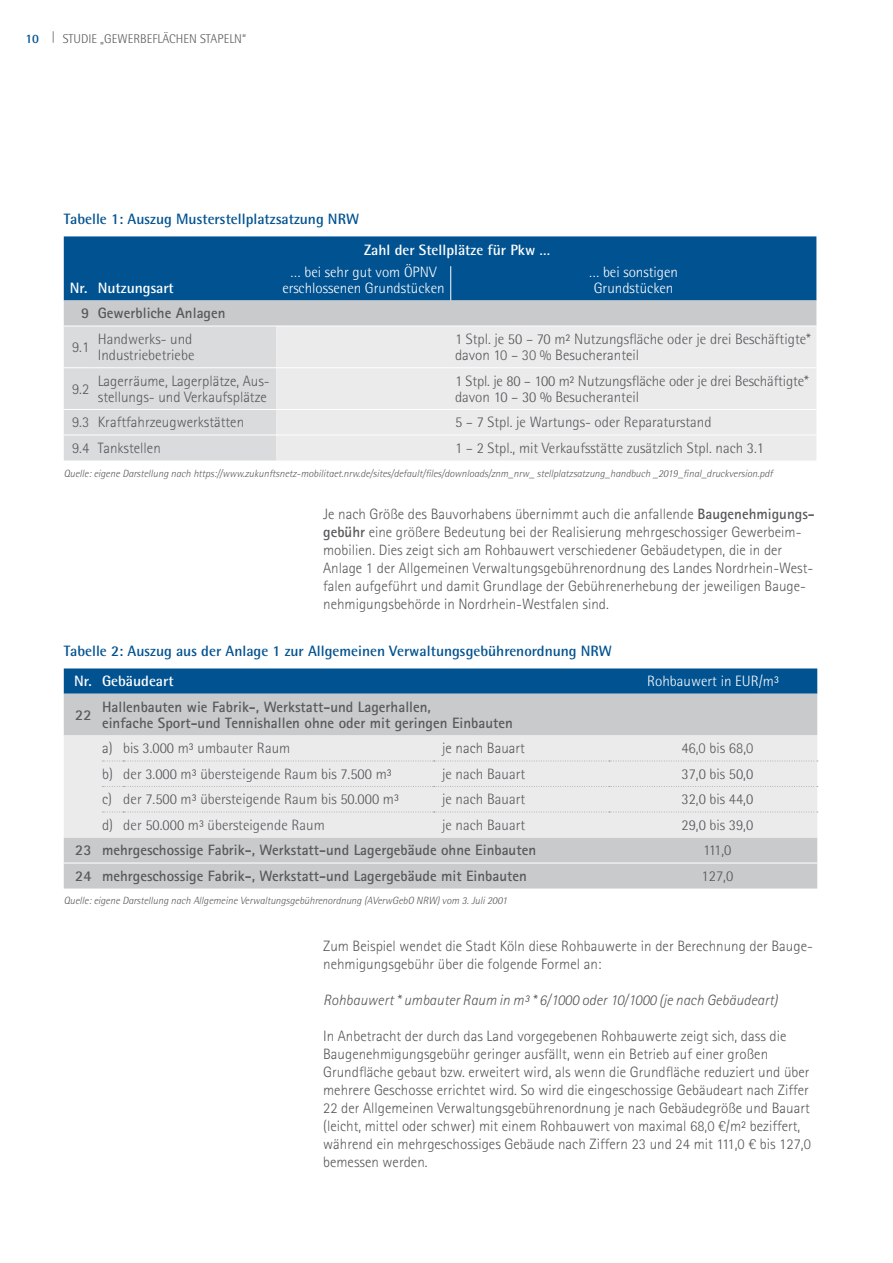
<style>
.page{position:relative;width:893px;height:1263px;background:#fff}
.page>*{position:absolute;margin:0;border:0;box-sizing:border-box;transform-origin:0 0}
.t1{font:300 15px/18px "Rotis Sans Serif Std";color:#58595b}
.t2{font:300 15px/16.5px "Rotis Semi Sans Std";color:#58595b}
.t3{font:700 15px/16.5px "Rotis Sans Serif Std";color:#58595b}
.t4{font:700 15px "Rotis Semi Sans Std";color:#005291}
.t5{font:300 15px/16.5px "Rotis Semi Sans Std";color:#fff;text-align:center}
.t6{font:italic 300 15px "Rotis Sans Serif Std";color:#58595b}
.t7{font:700 15px "Rotis Semi Sans Std";color:#fff}
.t8{font:300 12.75px "Rotis Semi Sans Std";color:#58595b}
.t9{font:italic 300 10.5px "Rotis Semi Sans Std";color:#58595b}
.s1{font-weight:700;color:#005291}
.s2{font-weight:700}
.s3{font-family:"Rotis Sans Serif Std"}
</style>
<div class="page">
<div style="left:64px;top:236px;width:752px;height:64px;background:#005291"></div>
<svg style="left:64px;top:300px;width:752px;height:160px;background:#d2d4d5"></svg>
<div style="left:276px;top:327px;width:540px;height:133px;background:#ebebec"></div>
<hr style="left:276px;top:326px;width:175px;height:1px;background:#fff">
<hr style="left:451px;top:326px;width:365px;height:1px;background:#fff">
<hr style="left:276px;top:367px;width:175px;height:1px;background:#fff">
<hr style="left:451px;top:367px;width:365px;height:1px;background:#fff">
<hr style="left:276px;top:409px;width:175px;height:1px;background:#fff">
<hr style="left:451px;top:409px;width:365px;height:1px;background:#fff">
<hr style="left:276px;top:435px;width:175px;height:1px;background:#fff">
<hr style="left:451px;top:435px;width:365px;height:1px;background:#fff">
<hr style="left:450px;top:266px;width:1px;height:34px;background:#fff">
<hr style="left:64px;top:326px;width:30px;height:1px;background:#fff">
<hr style="left:94px;top:326px;width:182px;height:1px;background:#fff">
<hr style="left:64px;top:367px;width:30px;height:1px;background:#fff">
<hr style="left:94px;top:367px;width:182px;height:1px;background:#fff">
<hr style="left:64px;top:409px;width:30px;height:1px;background:#fff">
<hr style="left:94px;top:409px;width:182px;height:1px;background:#fff">
<hr style="left:64px;top:435px;width:30px;height:1px;background:#fff">
<hr style="left:94px;top:435px;width:182px;height:1px;background:#fff">
<svg style="left:64px;top:668px;width:753px;height:26px;background:#085794"></svg>
<div style="left:64px;top:694px;width:753px;height:194px;background:#c9cacc"></div>
<div style="left:64px;top:735px;width:753px;height:102px;background:#ebebec"></div>
<hr style="left:64px;top:863px;width:38px;height:1px;background:#fff">
<svg style="left:102px;top:863px;width:21px;height:1px"></svg>
<hr style="left:123px;top:863px;width:311px;height:1px;background:#fff">
<hr style="left:434px;top:863px;width:175px;height:1px;background:#fff">
<hr style="left:609px;top:863px;width:208px;height:1px;background:#fff">
<svg style="left:102px;top:761px;width:716px;height:1px"></svg>
<svg style="left:102px;top:786px;width:716px;height:1px"></svg>
<svg style="left:102px;top:812px;width:716px;height:1px"></svg>
<p class="t8" style="left:25px;top:31px;width:222px"><span class="s1">10</span> | Studie „Gewerbeflächen stapeln“</p>
<p class="t4" style="left:64px;top:209px;width:297px">Tabelle 1: Auszug Musterstellplatzsatzung NRW</p>
<p class="t7" style="left:70px;top:279px;width:105px">Nr. Nutzungsart</p>
<p class="t7" style="left:364px;top:241px;width:188px">Zahl der Stellplätze für Pkw …</p>
<p class="t5" style="left:282px;top:263px;width:164px">… bei sehr gut vom ÖPNV erschlossenen Grundstücken</p>
<p class="t5" style="left:589px;top:263px;width:90px">… bei sonstigen<br>Grundstücken</p>
<p class="t3" style="left:81px;top:305px;width:146px">9 Gewerbliche Anlagen</p>
<p class="t1" style="left:72px;top:338px;width:19px">9.1</p>
<p class="t2" style="left:98px;top:330px;width:98px">Handwerks- und<br>Industriebetriebe</p>
<p class="t2" style="left:455px;top:330px;width:357px">1 Stpl. je 50 – 70 m² Nutzungsfläche oder je drei Beschäftigte*</p>
<p class="t1" style="left:455px;top:346px;width:186px">davon 10 – 30 % Besucheranteil</p>
<p class="t1" style="left:72px;top:380px;width:19px">9.2</p>
<p class="t1" style="left:98px;top:372px;width:172px;line-height:16.5px">Lagerräume, Lagerplätze, Aus&shy;stellungs- und Verkaufsplätze</p>
<p class="t2" style="left:455px;top:372px;width:355px">1 Stpl. je 80 – 100 m² Nutzungsfläche oder je drei Beschäftigte* davon 10 – 30 % Besucheranteil</p>
<p class="t1" style="left:72px;top:413px;width:174px">9.3 Kraftfahrzeugwerkstätten</p>
<p class="t2" style="left:455px;top:414px;width:258px">5 – 7 Stpl. je Wartungs- oder Reparaturstand</p>
<p class="t1" style="left:72px;top:439px;width:90px">9.4 Tankstellen</p>
<p class="t2" style="left:455px;top:440px;width:311px">1 – 2 Stpl., mit Verkaufsstätte zusätzlich Stpl. nach 3.1</p>
<p class="t9" style="left:64px;top:467px;width:710px">Quelle: eigene Darstellung nach https://www.zukunftsnetz-mobilitaet.nrw.de/sites/default/files/downloads/znm_nrw_ stellplatzsatzung_handbuch _2019_final_druckversion.pdf</p>
<p class="t1" style="left:323px;top:505px;width:493px">Je nach Größe des Bauvorhabens übernimmt auch die anfallende <span class="s2">Baugenehmigungs&shy;gebühr</span> eine größere Bedeutung bei der Realisierung mehrgeschossiger Gewerbeim&shy;mobilien. Dies zeigt sich am Rohbauwert verschiedener Gebäudetypen, die in der Anlage 1 der Allgemeinen Verwaltungsgebührenordnung des Landes Nordrhein-West&shy;falen aufgeführt und damit Grundlage der Gebührenerhebung der jeweiligen Bauge&shy;nehmigungsbehörde in Nordrhein-Westfalen sind.</p>
<p class="t4" style="left:64px;top:641px;width:550px">Tabelle 2: Auszug aus der Anlage 1 zur Allgemeinen Verwaltungsgebührenordnung NRW</p>
<p class="t7" style="left:74px;top:672px;width:101px">Nr. Gebäudeart</p>
<p class="t5" style="left:647px;top:673px;width:133px">Rohbauwert in EUR/m³</p>
<p class="t3" style="left:75px;top:706px;width:18px">22</p>
<p class="t3" style="left:102px;top:698px;width:412px">Hallenbauten wie Fabrik-, Werkstatt-und Lagerhallen,<br>einfache Sport-und Tennishallen ohne oder mit geringen Einbauten</p>
<p class="t2" style="left:102px;top:740px;width:190px"><span class="s3">a)</span> bis 3.000 m³ umbauter Raum</p>
<p class="t1" style="left:442px;top:739px;width:84px">je nach Bauart</p>
<p class="t1" style="left:681px;top:739px;width:73px">46,0 bis 68,0</p>
<p class="t2" style="left:102px;top:765px;width:291px"><span class="s3">b)</span> der 3.000 m³ übersteigende Raum bis 7.500 m³</p>
<p class="t2" style="left:442px;top:765px;width:85px">je nach Bauart</p>
<p class="t2" style="left:681px;top:765px;width:73px">37,0 bis 50,0</p>
<p class="t2" style="left:102px;top:791px;width:298px"><span class="s3">c)</span> der 7.500 m³ übersteigende Raum bis 50.000 m³</p>
<p class="t2" style="left:442px;top:791px;width:85px">je nach Bauart</p>
<p class="t2" style="left:681px;top:791px;width:73px">32,0 bis 44,0</p>
<p class="t2" style="left:102px;top:817px;width:224px"><span class="s3">d)</span> der 50.000 m³ übersteigende Raum</p>
<p class="t2" style="left:442px;top:817px;width:85px">je nach Bauart</p>
<p class="t2" style="left:681px;top:817px;width:73px">29,0 bis 39,0</p>
<p class="t3" style="left:75px;top:842px;width:462px">23 mehrgeschossige Fabrik-, Werkstatt-und Lagergebäude ohne Einbauten</p>
<p class="t2" style="left:703px;top:842px;width:30px">111,0</p>
<p class="t3" style="left:75px;top:867px;width:453px">24 mehrgeschossige Fabrik-, Werkstatt-und Lagergebäude mit Einbauten</p>
<p class="t2" style="left:701px;top:868px;width:33px">127,0</p>
<p class="t9" style="left:64px;top:894px;width:445px">Quelle: eigene Darstellung nach Allgemeine Verwaltungsgebührenordnung (AVerwGebO NRW) vom 3. Juli 2001</p>
<p class="t1" style="left:323px;top:937px;width:491px">Zum Beispiel wendet die Stadt Köln diese Rohbauwerte in der Berechnung der Bauge&shy;nehmigungsgebühr über die folgende Formel an:</p>
<p class="t6" style="left:323px;top:992px;width:456px">Rohbauwert * umbauter Raum in m³ * 6/1000 oder 10/1000 (je nach Gebäudeart)</p>
<p class="t1" style="left:323px;top:1027px;width:489px">In Anbetracht der durch das Land vorgegebenen Rohbauwerte zeigt sich, dass die Baugenehmigungsgebühr geringer ausfällt, wenn ein Betrieb auf einer großen Grundfläche gebaut bzw. erweitert wird, als wenn die Grundfläche reduziert und über mehrere Geschosse errichtet wird. So wird die eingeschossige Gebäudeart nach Ziffer 22 der Allgemeinen Verwaltungsgebührenordnung je nach Gebäudegröße und Bauart (leicht, mittel oder schwer) mit einem Rohbauwert von maximal 68,0 €/m² beziffert, während ein mehrgeschossiges Gebäude nach Ziffern 23 und 24 mit 111,0 € bis 127,0 bemessen werden.</p>
</div>
